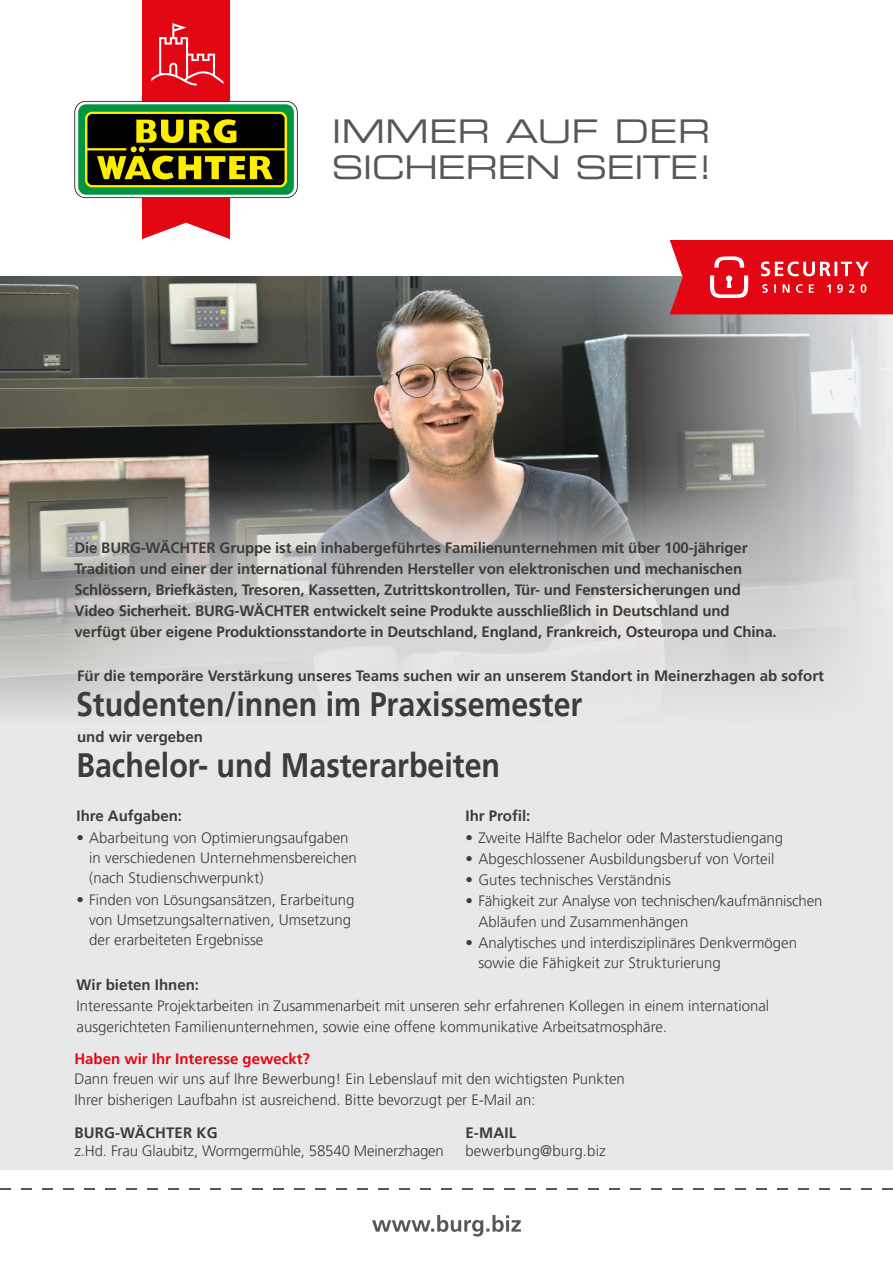
<style>
.page{position:relative;width:893px;height:1263px;background:#fff}
.page>*{position:absolute;margin:0;border:0;box-sizing:border-box;transform-origin:0 0}
.t1{font:700 33.75px "Frutiger LT Pro";color:#3c3c3b;scale:.9 1}
.t2{font:32.7px/35.8px "Eurostile LT Std Ex 2";letter-spacing:-.02em;color:#575756}
.t3{font:300 15px/20.4px "Frutiger LT Pro";color:#3c3c3b}
.t4{font:700 15px/21px "Frutiger LT Pro";letter-spacing:-.01em;color:#3c3c3b}
.t5{font:700 15px "Frutiger LT Pro";color:#e30613}
.t6{font:700 15px "Frutiger LT Pro";letter-spacing:.01em;color:#3c3c3b}
</style>
<div class="page">
<div style="left:0;top:276px;width:893px;height:893px;background:#e6e8ea"></div>
<img style="left:0;top:276px;width:893px;height:437px">
<svg style="left:74px;top:0;width:224px;height:239px"></svg>
<svg style="left:372px;top:1215px;width:149px;height:21px"></svg>
<svg style="left:670px;top:240px;width:223px;height:74px;background:#e41e2a"></svg>
<svg style="left:57px;top:490px;width:731px;height:223px"></svg>
<h2 class="t2" style="left:332px;top:113px;width:383px">IMMER AUF DER<br>SICHEREN SEITE!</h2>
<p class="t4" style="left:74px;top:538px;width:704px">Die BURG-WÄCHTER Gruppe ist ein inhabergeführtes Familienunternehmen mit über 100-jähriger Tradition und einer der international führenden Hersteller von elektronischen und mechanischen Schlössern, Briefkästen, Tresoren, Kassetten, Zutrittskontrollen, Tür- und Fenstersicherungen und Video Sicherheit. BURG-WÄCHTER entwickelt seine Produkte ausschließlich in Deutschland und verfügt über eigene Produktionsstandorte in Deutschland, England, Frankreich, Osteuropa und China.</p>
<p class="t4" style="left:77px;top:665px;width:748px">Für die temporäre Verstärkung unseres Teams suchen wir an unserem Standort in Meinerzhagen ab sofort</p>
<h1 class="t1" style="left:76px;top:684px;width:564px">Studenten/innen im Praxissemester</h1>
<p class="t4" style="left:77px;top:726px;width:127px">und wir vergeben</p>
<h1 class="t1" style="left:77px;top:745px;width:472px">Bachelor- und Masterarbeiten</h1>
<p class="t4" style="left:77px;top:806px;width:107px">Ihre Aufgaben:</p>
<p class="t3" style="left:89px;top:827px;width:269px;text-indent:-13px">• Abarbeitung von Optimierungsaufgaben in verschiedenen Unternehmensbereichen (nach Studienschwerpunkt)</p>
<p class="t3" style="left:89px;top:889px;width:267px;text-indent:-13px">• Finden von Lösungsansätzen, Erarbeitung von Umsetzungsalternativen, Umsetzung der erarbeiteten Ergebnisse</p>
<p class="t4" style="left:466px;top:806px;width:66px">Ihr Profil:</p>
<p class="t3" style="left:466px;top:827px;width:319px">• Zweite Hälfte Bachelor oder Masterstudiengang</p>
<p class="t3" style="left:466px;top:848px;width:310px">• Abgeschlossener Ausbildungsberuf von Vorteil</p>
<p class="t3" style="left:466px;top:870px;width:207px">• Gutes technisches Verständnis</p>
<p class="t3" style="left:478px;top:891px;width:346px;text-indent:-13px">• Fähigkeit zur Analyse von technischen/kaufmännischen<br>Abläufen und Zusammenhängen</p>
<p class="t3" style="left:478px;top:933px;width:320px;text-indent:-13px">• Analytisches und interdisziplinäres Denkvermögen sowie die Fähigkeit zur Strukturierung</p>
<p class="t4" style="left:77px;top:974px;width:124px">Wir bieten Ihnen:</p>
<p class="t3" style="left:77px;top:996px;width:694px">Interessante Projektarbeiten in Zusammenarbeit mit unseren sehr erfahrenen Kollegen in einem international ausgerichteten Familienunternehmen, sowie eine offene kommunikative Arbeitsatmosphäre.</p>
<p class="t5" style="left:74px;top:1050px;width:237px">Haben wir Ihr Interesse geweckt?</p>
<p class="t3" style="left:74px;top:1069px;width:552px">Dann freuen wir uns auf Ihre Bewerbung! Ein Lebenslauf mit den wichtigsten Punkten<br>Ihrer bisherigen Laufbahn ist ausreichend. Bitte bevorzugt per E-Mail an:</p>
<p class="t6" style="left:74px;top:1124px;width:145px">BURG-WÄCHTER KG</p>
<p class="t3" style="left:74px;top:1140px;width:371px">z.Hd. Frau Glaubitz, Wormgermühle, 58540 Meinerzhagen</p>
<p class="t4" style="left:465px;top:1122px;width:52px">E-MAIL</p>
<p class="t3" style="left:465px;top:1140px;width:142px">bewerbung@burg.biz</p>
</div>
